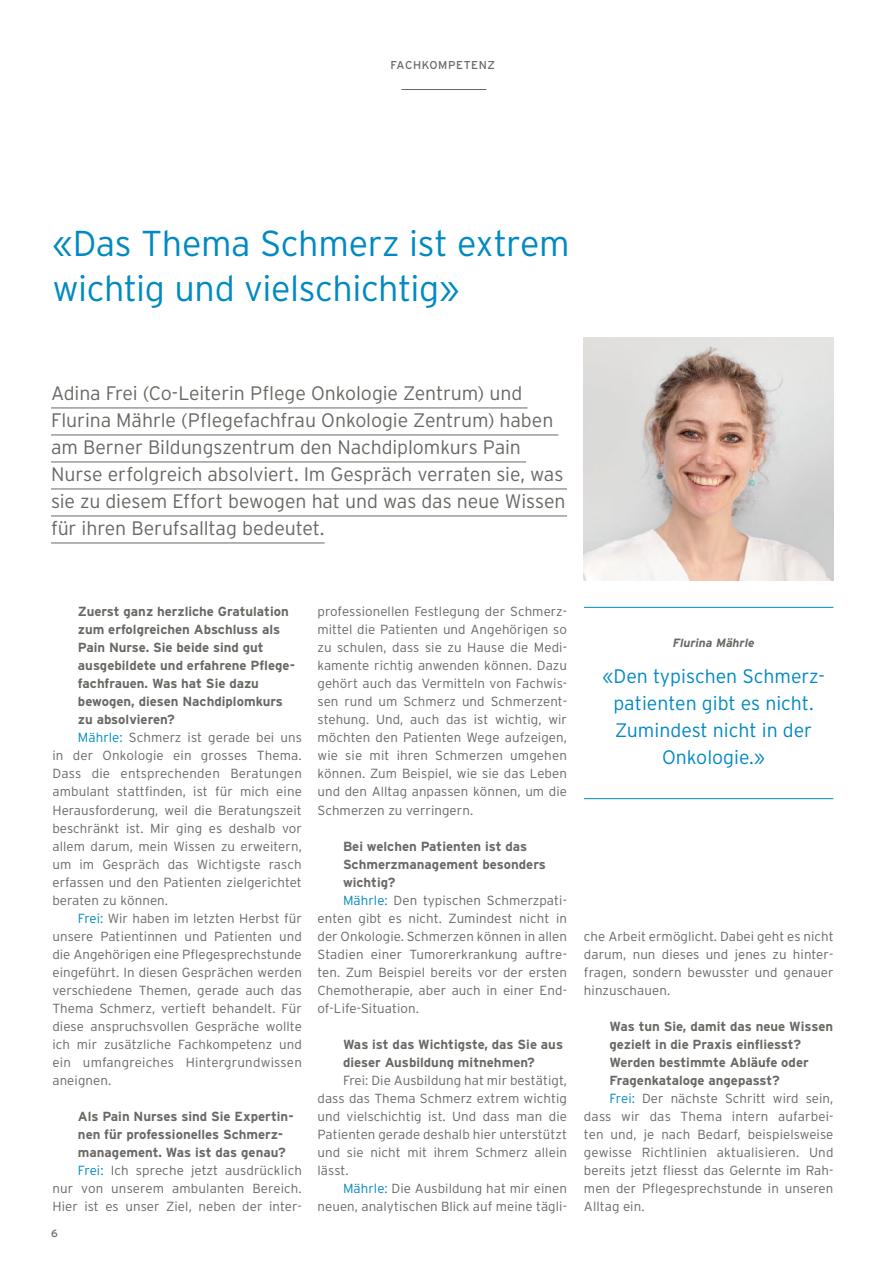
<style>
.page{position:relative;width:893px;height:1263px;background:#fff}
.page>*{position:absolute;margin:0;border:0;box-sizing:border-box;transform-origin:0 0}
.Titel_gross_blau{font:300 36px/45px "Interstate";letter-spacing:-.01em;color:#0089c2}
.Lead{font:300 19.5px/27px "Interstate";letter-spacing:-.005em;color:#6a6864}
.Titel_kleine_Artikel{font:300 19.5px/27px "Interstate";color:#0089c2;text-align:center}
.Laufsatz_Block_weit{font:300 13.2px/18px "Interstate";letter-spacing:.005em;color:#6a6864;text-align:justify}
.Fragen_laufsatz_bloc{font:700 13.2px/18px "Interstate";color:#6a6864}
.Bildlegende{font:italic 700 12px "Interstate";color:#6a6864}
.t1{font:11.4px "Interstate";letter-spacing:.05em;color:#6a6864}
.t2{font:10.5px "Interstate";color:#6a6864}
.s1{color:#0089c2}
</style>
<div class="page">
<hr style="left:401px;top:89px;width:85px;height:1px;background:#6a6864">
<hr style="left:51px;top:408px;width:476px;height:1px;background:#6a6864">
<hr style="left:51px;top:435px;width:507px;height:1px;background:#6a6864">
<hr style="left:51px;top:462px;width:475px;height:1px;background:#6a6864">
<hr style="left:51px;top:489px;width:516px;height:1px;background:#6a6864">
<hr style="left:51px;top:516px;width:516px;height:1px;background:#6a6864">
<hr style="left:51px;top:543px;width:274px;height:1px;background:#6a6864">
<hr style="left:584px;top:607px;width:249px;height:1px;background:#0089c2">
<hr style="left:584px;top:798px;width:249px;height:1px;background:#0089c2">
<img style="left:584px;top:337px;width:249px;height:243px">
<p class="t1" style="left:390px;top:58px;width:106px">FACHKOMPETENZ</p>
<p class="Titel_gross_blau" style="left:52px;top:221px;width:519px">«Das Thema Schmerz ist extrem wichtig und vielschichtig»</p>
<p class="Lead" style="left:51px;top:380px;width:516px">Adina Frei (Co-Leiterin Pflege Onkologie Zentrum) und Flurina Mährle (Pflegefachfrau Onkologie Zentrum) haben am Berner Bildungszentrum den Nachdiplomkurs Pain Nurse erfolgreich absolviert. Im Gespräch verraten sie, was sie zu diesem Effort bewogen hat und was das neue Wissen für ihren Berufsalltag bedeutet.</p>
<p class="Fragen_laufsatz_bloc" style="left:78px;top:603px;width:217px">Zuerst ganz herzliche Gratulation zum erfolgreichen Abschluss als<br>Pain Nurse. Sie beide sind gut ausgebildete und erfahrene Pflege&shy;fachfrauen. Was hat Sie dazu bewogen, diesen Nachdiplomkurs zu absolvieren?</p>
<p class="Laufsatz_Block_weit" style="left:52px;top:729px;width:251px;text-indent:26px"><span class="s1">Mährle:</span> Schmerz ist gerade bei uns in der Onkologie ein grosses Thema.<br>Dass die entsprechenden Beratungen ambulant stattfinden, ist für mich eine Herausforderung, weil die Beratungszeit beschränkt ist. Mir ging es deshalb vor allem darum, mein Wissen zu erweitern, um im Gespräch das Wichtigste rasch erfassen und den Patienten zielgerichtet beraten zu können.</p>
<p class="Laufsatz_Block_weit" style="left:52px;top:909px;width:251px;text-indent:26px"><span class="s1">Frei:</span> Wir haben im letzten Herbst für unsere Patientinnen und Patienten und die Angehörigen eine Pflegesprechstunde eingeführt. In diesen Gesprächen werden verschiedene Themen, gerade auch das Thema Schmerz, vertieft behandelt. Für diese anspruchsvollen Gespräche wollte ich mir zusätzliche Fachkompetenz und ein umfangreiches Hintergrundwissen aneignen.</p>
<p class="Fragen_laufsatz_bloc" style="left:78px;top:1107px;width:217px">Als Pain Nurses sind Sie Expertin&shy;nen für professionelles Schmerz&shy;management. Was ist das genau?</p>
<p class="Laufsatz_Block_weit" style="left:52px;top:1161px;width:251px;text-indent:26px"><span class="s1">Frei:</span> Ich spreche jetzt ausdrücklich nur von unserem ambulanten Bereich.<br>Hier ist es unser Ziel, neben der inter-</p>
<p class="t2" style="left:51px;top:1227px;width:8px">6</p>
<p class="Laufsatz_Block_weit" style="left:317px;top:603px;width:251px">professionellen Festlegung der Schmerz&shy;mittel die Patienten und Angehörigen so zu schulen, dass sie zu Hause die Medi&shy;kamente richtig anwenden können. Dazu gehört auch das Vermitteln von Fachwis&shy;sen rund um Schmerz und Schmerzent&shy;stehung. Und, auch das ist wichtig, wir möchten den Patienten Wege aufzeigen, wie sie mit ihren Schmerzen umgehen können. Zum Beispiel, wie sie das Leben und den Alltag anpassen können, um die Schmerzen zu verringern.</p>
<p class="Fragen_laufsatz_bloc" style="left:343px;top:837px;width:204px">Bei welchen Patienten ist das<br>Schmerzmanagement besonders wichtig?</p>
<p class="Laufsatz_Block_weit" style="left:317px;top:891px;width:251px;text-indent:26px"><span class="s1">Mährle:</span> Den typischen Schmerzpati&shy;enten gibt es nicht. Zumindest nicht in der Onkologie. Schmerzen können in allen Stadien einer Tumorerkrankung auftre&shy;ten. Zum Beispiel bereits vor der ersten Chemotherapie, aber auch in einer End&shy;of-Life-Situation.</p>
<p class="Fragen_laufsatz_bloc" style="left:343px;top:1035px;width:222px">Was ist das Wichtigste, das Sie aus dieser Ausbildung mitnehmen?</p>
<p class="Laufsatz_Block_weit" style="left:317px;top:1071px;width:251px;text-indent:26px">Frei: Die Ausbildung hat mir bestätigt, dass das Thema Schmerz extrem wichtig und vielschichtig ist. Und dass man die Patienten gerade deshalb hier unterstützt und sie nicht mit ihrem Schmerz allein lässt.</p>
<p class="Laufsatz_Block_weit" style="left:317px;top:1179px;width:251px;text-align:right"><span class="s1">Mährle:</span> Die Ausbildung hat mir einen neuen, analytischen Blick auf meine tägli-</p>
<p class="Bildlegende" style="left:673px;top:635px;width:83px">Flurina Mährle</p>
<p class="Titel_kleine_Artikel" style="left:602px;top:662px;width:222px">«Den typischen Schmerz&shy;patienten gibt es nicht.</p>
<p class="Titel_kleine_Artikel" style="left:615px;top:716px;width:199px">Zumindest nicht in der<br>Onkologie.»</p>
<p class="Laufsatz_Block_weit" style="left:584px;top:927px;width:251px">che Arbeit ermöglicht. Dabei geht es nicht darum, nun dieses und jenes zu hinter&shy;fragen, sondern bewusster und genauer hinzuschauen.</p>
<p class="Fragen_laufsatz_bloc" style="left:609px;top:1017px;width:225px">Was tun Sie, damit das neue Wissen gezielt in die Praxis einfliesst?<br>Werden bestimmte Abläufe oder<br>Fragenkataloge angepasst?</p>
<p class="Laufsatz_Block_weit" style="left:584px;top:1089px;width:251px;text-indent:26px"><span class="s1">Frei:</span> Der nächste Schritt wird sein, dass wir das Thema intern aufarbei&shy;ten und, je nach Bedarf, beispielsweise gewisse Richtlinien aktualisieren. Und bereits jetzt fliesst das Gelernte im Rah&shy;men der Pflegesprechstunde in unseren Alltag ein.</p>
</div>
